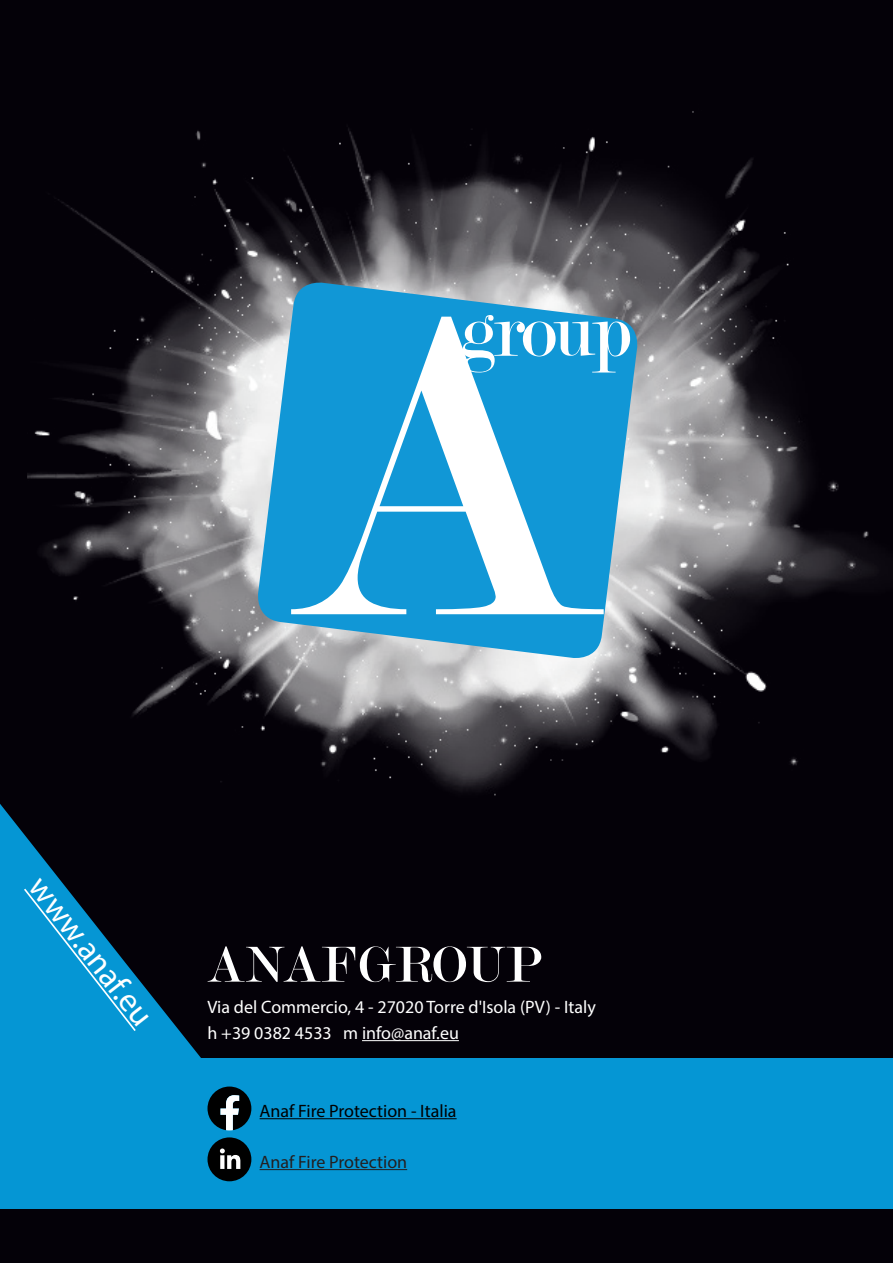
<style>
.page{position:relative;width:893px;height:1263px;background:#040108}
.page>*{position:absolute;margin:0;border:0;box-sizing:border-box;transform-origin:0 0}
.t1{font:455.7px "Modern";color:#fff}
.t2{font:80.25px "Modern";letter-spacing:-.04em;color:#fff}
.t3{font:54px "Modern";letter-spacing:.01em;color:#fff}
.t4{font:33px "Myriad Pro";color:#fff}
.t5{font:18px "Myriad Pro";color:#fff}
.t6{font:18px "Myriad Pro";color:#000001}
.t7{font:18px "Myriad Pro";color:#231f20}
</style>
<div class="page">
<div style="left:0;top:1059px;width:893px;height:150px;background:#0596d4"></div>
<img style="left:27px;top:111px;width:852px;height:685px">
<svg style="left:255px;top:280px;width:385px;height:381px;background:#339fd2"></svg>
<hr style="left:362px;top:1040px;width:97px;height:1px;background:#fff">
<hr style="left:260px;top:1118px;width:197px;height:1px;background:#000001">
<hr style="left:260px;top:1169px;width:147px;height:1px;background:#231f20">
<svg style="left:0;top:804px;width:225px;height:255px"></svg>
<svg style="left:22px;top:887px;width:115px;height:146px"></svg>
<svg style="left:207px;top:1086px;width:44px;height:44px"></svg>
<div style="left:207px;top:1137px;width:44px;height:44px;background:#000;border-radius:50%"></div>
<svg style="left:220px;top:1148px;width:20px;height:21px"></svg>
<p class="t2" style="left:461px;top:290px;width:172px">group</p>
<p class="t1" style="left:282px;top:243px;width:315px">A</p>
<p class="t4" style="left:52px;top:868px;width:181px;rotate:52deg">www.anaf.eu</p>
<p class="t3" style="left:207px;top:937px;width:335px">ANAFGROUP</p>
<p class="t5" style="left:207px;top:996px;width:390px">Via del Commercio, 4 - 27020 Torre d'Isola (PV) - Italy</p>
<p class="t5" style="left:207px;top:1022px;width:253px">h +39 0382 4533 m info@anaf.eu</p>
<p class="t6" style="left:260px;top:1100px;width:199px">Anaf Fire Protection - Italia</p>
<p class="t7" style="left:260px;top:1151px;width:149px">Anaf Fire Protection</p>
</div>
